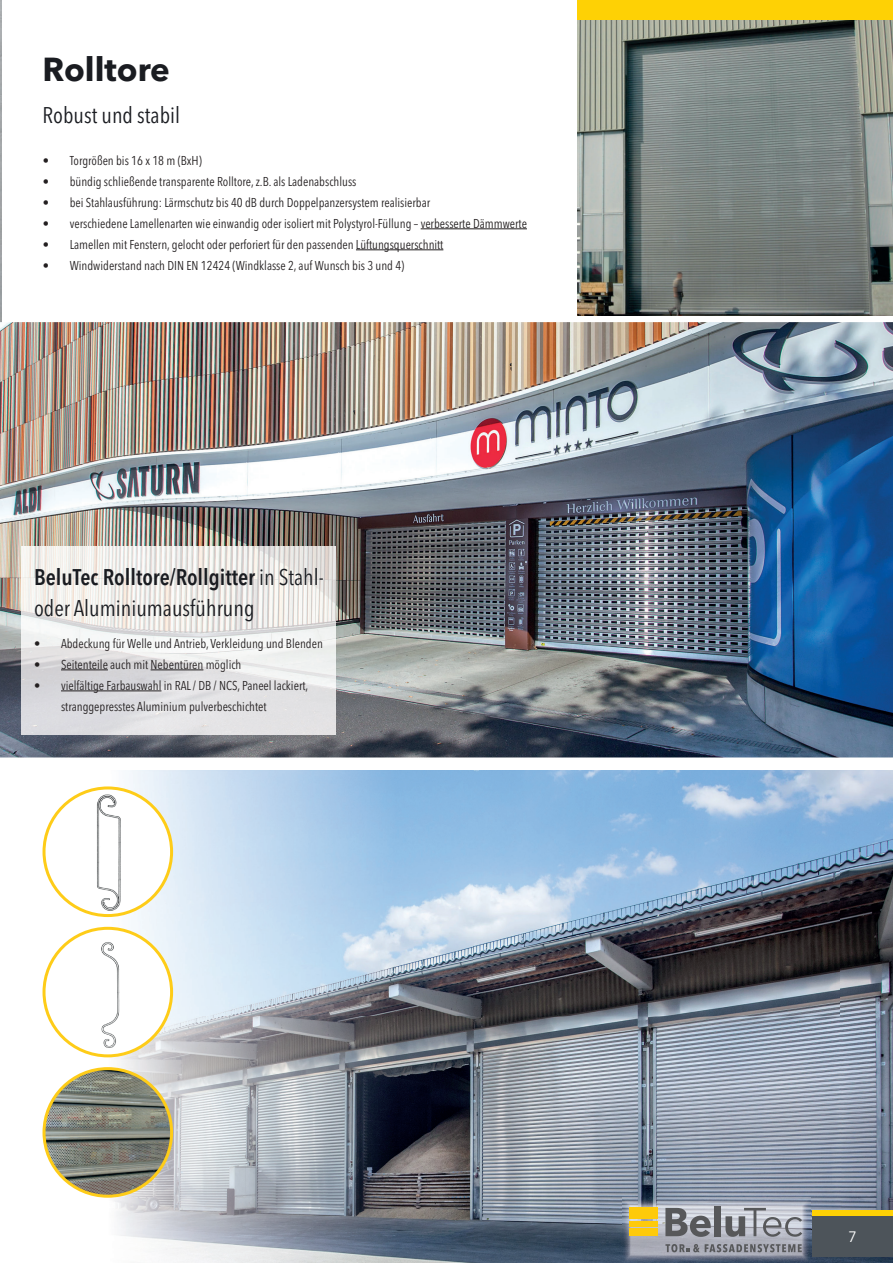
<style>
.page{position:relative;width:893px;height:1263px;background:#fff}
.page>*{position:absolute;margin:0;border:0;box-sizing:border-box;transform-origin:0 0}
.t1{font:700 33px "Avenir Next LT Pro";color:#1a1c21}
.t2{font:condensed 22.5px/31.5px "Avenir Next LT Pro";color:#1a1c21}
.t3{font:15px "Avenir Next LT Pro";color:#fff}
.t4{font:condensed 12.75px/21px "Avenir Next LT Pro";color:#231f20}
.s1{font-weight:600}
</style>
<div class="page">
<img style="left:108px;top:770px;width:785px;height:493px">
<img style="left:0;top:0;width:1px;height:322px">
<hr style="left:421px;top:228px;width:106px;height:1px;background:#231f20">
<hr style="left:356px;top:249px;width:87px;height:1px;background:#231f20">
<div style="left:44px;top:788px;width:128px;height:127px;background:#fff;border-radius:50%"></div>
<img style="left:88px;top:788px;width:39px;height:127px">
<div style="left:43px;top:786px;width:130px;height:131px;border:3px solid #fecc18;border-radius:50%"></div>
<div style="left:44px;top:928px;width:128px;height:128px;background:#fff;border-radius:50%"></div>
<img style="left:90px;top:931px;width:36px;height:122px">
<div style="left:43px;top:927px;width:130px;height:130px;border:3px solid #fecc18;border-radius:50%"></div>
<img style="left:44px;top:1069px;width:128px;height:127px;border-radius:64px">
<div style="left:43px;top:1067px;width:130px;height:131px;border:3px solid #fecc18;border-radius:50%"></div>
<img style="left:0;top:322px;width:893px;height:435px">
<img style="left:577px;top:19px;width:316px;height:297px">
<img style="left:21px;top:546px;width:315px;height:188px">
<hr style="left:61px;top:669px;width:47px;height:1px;background:#231f20">
<hr style="left:151px;top:669px;width:52px;height:1px;background:#231f20">
<hr style="left:61px;top:690px;width:100px;height:1px;background:#231f20">
<div style="left:812px;top:1210px;width:81px;height:6px;background:#fed105"></div>
<div style="left:812px;top:1216px;width:81px;height:41px;background:#4d545a"></div>
<div style="left:577px;top:0;width:316px;height:19px;background:#fed105"></div>
<img style="left:622px;top:1198px;width:188px;height:65px">
<div style="left:629px;top:1228px;width:29px;height:8px;background:#feca0a"></div>
<div style="left:629px;top:1221px;width:29px;height:5px;background:#feca0a"></div>
<hr style="left:629px;top:1215px;width:29px;height:4px;background:#feca0a">
<hr style="left:629px;top:1211px;width:29px;height:3px;background:#feca0a">
<hr style="left:629px;top:1208px;width:29px;height:3px;background:#feca0a">
<svg style="left:665px;top:1208px;width:46px;height:29px"></svg>
<div style="left:714px;top:1206px;width:7px;height:30px;background:#57585a"></div>
<svg style="left:725px;top:1208px;width:77px;height:29px;background:#a6a9b1"></svg>
<svg style="left:665px;top:1244px;width:137px;height:8px"></svg>
<h1 class="t1" style="left:43px;top:49px;width:129px">Rolltore</h1>
<h2 class="t2" style="left:43px;top:99px;width:139px">Robust und stabil</h2>
<p class="t4" style="left:43px;top:150px;width:161px">• Torgrößen bis 16 x 18 m (BxH)</p>
<p class="t4" style="left:43px;top:171px;width:315px">• bündig schließende transparente Rolltore, z.B. als Ladenabschluss</p>
<p class="t4" style="left:43px;top:192px;width:389px">• bei Stahlausführung: Lärmschutz bis 40 dB durch Doppelpanzersystem realisierbar</p>
<p class="t4" style="left:43px;top:213px;width:486px">• verschiedene Lamellenarten wie einwandig oder isoliert mit Polystyrol-Füllung – verbesserte Dämmwerte</p>
<p class="t4" style="left:43px;top:234px;width:402px">• Lamellen mit Fenstern, gelocht oder perforiert für den passenden Lüftungsquerschnitt</p>
<p class="t4" style="left:43px;top:255px;width:363px">• Windwiderstand nach DIN EN 12424 (Windklasse 2, auf Wunsch bis 3 und 4)</p>
<h2 class="t2" style="left:34px;top:561px;width:291px"><span class="s1">BeluTec Rolltore/Rollgitter</span> in Stahl&shy;oder Aluminiumausführung</h2>
<p class="t4" style="left:34px;top:633px;width:290px">• Abdeckung für Welle und Antrieb, Verkleidung und Blenden</p>
<p class="t4" style="left:34px;top:654px;width:209px">• Seitenteile auch mit Nebentüren möglich</p>
<p class="t4" style="left:61px;top:675px;width:249px;text-indent:-27px">• vielfältige Farbauswahl in RAL / DB / NCS, Paneel lackiert, stranggepresstes Aluminium pulverbeschichtet</p>
<p class="t3" style="left:848px;top:1228px;width:10px">7</p>
</div>
